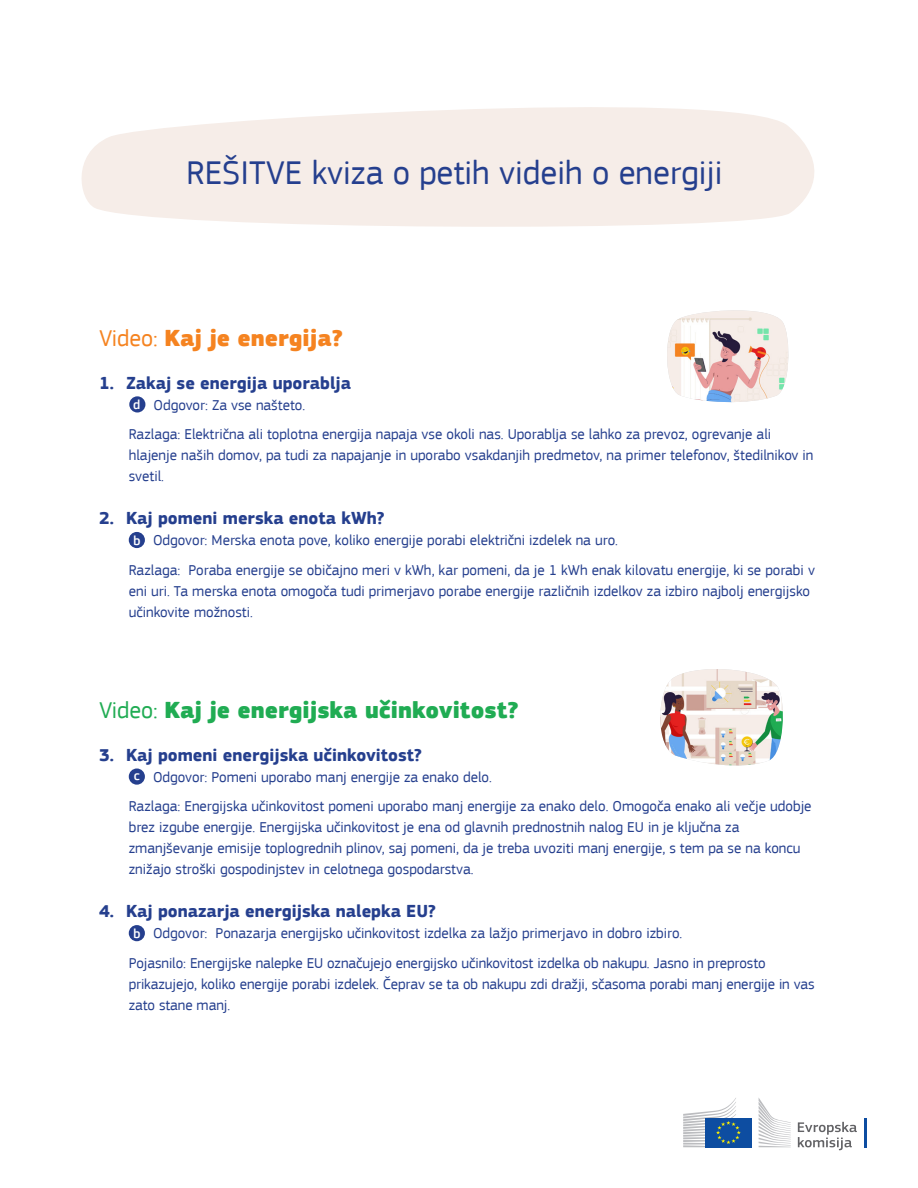
<style>
.page{position:relative;width:918px;height:1188px;background:#fff}
.page>*{position:absolute;margin:0;border:0;box-sizing:border-box;transform-origin:0 0}
.t1{font:34.5px "EC Square Sans Pro";color:#253f8e}
.Video{font:900 24px "EC Square Sans Pro Extra";color:#20ac53}
.Video-2{font:900 24px "EC Square Sans Pro Extra";color:#f58320}
.Questions{font:700 18px "EC Square Sans Pro";color:#253f8e}
.Answers{font:15px/21px "EC Square Sans Pro";color:#253f8e}
.t2{font:500 13.5px "EC Square Sans Pro";color:#fff}
.s1{font-family:"EC Square Sans Pro";font-weight:400}
</style>
<div class="page">
<svg style="left:81px;top:107px;width:733px;height:120px;background:#f7efea"></svg>
<div style="left:129px;top:396px;width:16px;height:17px;background:#253f8e;border-radius:50%"></div>
<div style="left:129px;top:532px;width:16px;height:16px;background:#253f8e;border-radius:50%"></div>
<div style="left:129px;top:769px;width:16px;height:16px;background:#253f8e;border-radius:50%"></div>
<div style="left:129px;top:925px;width:16px;height:16px;background:#253f8e;border-radius:50%"></div>
<img style="left:667px;top:310px;width:122px;height:93px">
<img style="left:660px;top:669px;width:123px;height:97px">
<svg style="left:798px;top:1122px;width:59px;height:28px"></svg>
<hr style="left:864px;top:1118px;width:3px;height:29px;background:#0d4da1">
<svg style="left:759px;top:1098px;width:32px;height:49px"></svg>
<div style="left:705px;top:1118px;width:47px;height:29px;background:#0d4da1"></div>
<svg style="left:683px;top:1098px;width:58px;height:49px"></svg>
<p class="t1" style="left:187px;top:153px;width:537px">REŠITVE kviza o petih videih o energiji</p>
<p class="Video-2" style="left:99px;top:323px;width:246px"><span class="s1">Video:</span> Kaj je energija?</p>
<p class="Questions" style="left:99px;top:372px;width:254px">1. Zakaj se energija uporablja</p>
<p class="t2" style="left:133px;top:396px;width:9px">d</p>
<p class="Answers" style="left:154px;top:394px;width:153px">Odgovor: Za vse našteto.</p>
<p class="Answers" style="left:129px;top:424px;width:686px">Razlaga: Električna ali toplotna energija napaja vse okoli nas. Uporablja se lahko za prevoz, ogrevanje ali hlajenje naših domov, pa tudi za napajanje in uporabo vsakdanjih predmetov, na primer telefonov, štedilnikov in svetil.</p>
<p class="Questions" style="left:99px;top:507px;width:287px">2. Kaj pomeni merska enota kWh?</p>
<p class="t2" style="left:133px;top:532px;width:9px">b</p>
<p class="Answers" style="left:153px;top:530px;width:466px">Odgovor: Merska enota pove, koliko energije porabi električni izdelek na uro.</p>
<p class="Answers" style="left:129px;top:559px;width:688px">Razlaga: Poraba energije se običajno meri v kWh, kar pomeni, da je 1 kWh enak kilovatu energije, ki se porabi v eni uri. Ta merska enota omogoča tudi primerjavo porabe energije različnih izdelkov za izbiro najbolj energijsko učinkovite možnosti.</p>
<p class="Video" style="left:99px;top:695px;width:421px"><span class="s1">Video:</span> Kaj je energijska učinkovitost?</p>
<p class="Questions" style="left:99px;top:744px;width:325px">3. Kaj pomeni energijska učinkovitost?</p>
<p class="t2" style="left:134px;top:768px;width:8px">c</p>
<p class="Answers" style="left:153px;top:766px;width:340px">Odgovor: Pomeni uporabo manj energije za enako delo.</p>
<p class="Answers" style="left:129px;top:796px;width:684px">Razlaga: Energijska učinkovitost pomeni uporabo manj energije za enako delo. Omogoča enako ali večje udobje brez izgube energije. Energijska učinkovitost je ena od glavnih prednostnih nalog EU in je ključna za zmanjševanje emisije toplogrednih plinov, saj pomeni, da je treba uvoziti manj energije, s tem pa se na koncu znižajo stroški gospodinjstev in celotnega gospodarstva.</p>
<p class="Questions" style="left:99px;top:901px;width:339px">4. Kaj ponazarja energijska nalepka EU?</p>
<p class="t2" style="left:133px;top:926px;width:9px">b</p>
<p class="Answers" style="left:153px;top:923px;width:531px">Odgovor: Ponazarja energijsko učinkovitost izdelka za lažjo primerjavo in dobro izbiro.</p>
<p class="Answers" style="left:129px;top:953px;width:688px">Pojasnilo: Energijske nalepke EU označujejo energijsko učinkovitost izdelka ob nakupu. Jasno in preprosto prikazujejo, koliko energije porabi izdelek. Čeprav se ta ob nakupu zdi dražji, sčasoma porabi manj energije in vas zato stane manj.</p>
</div>
